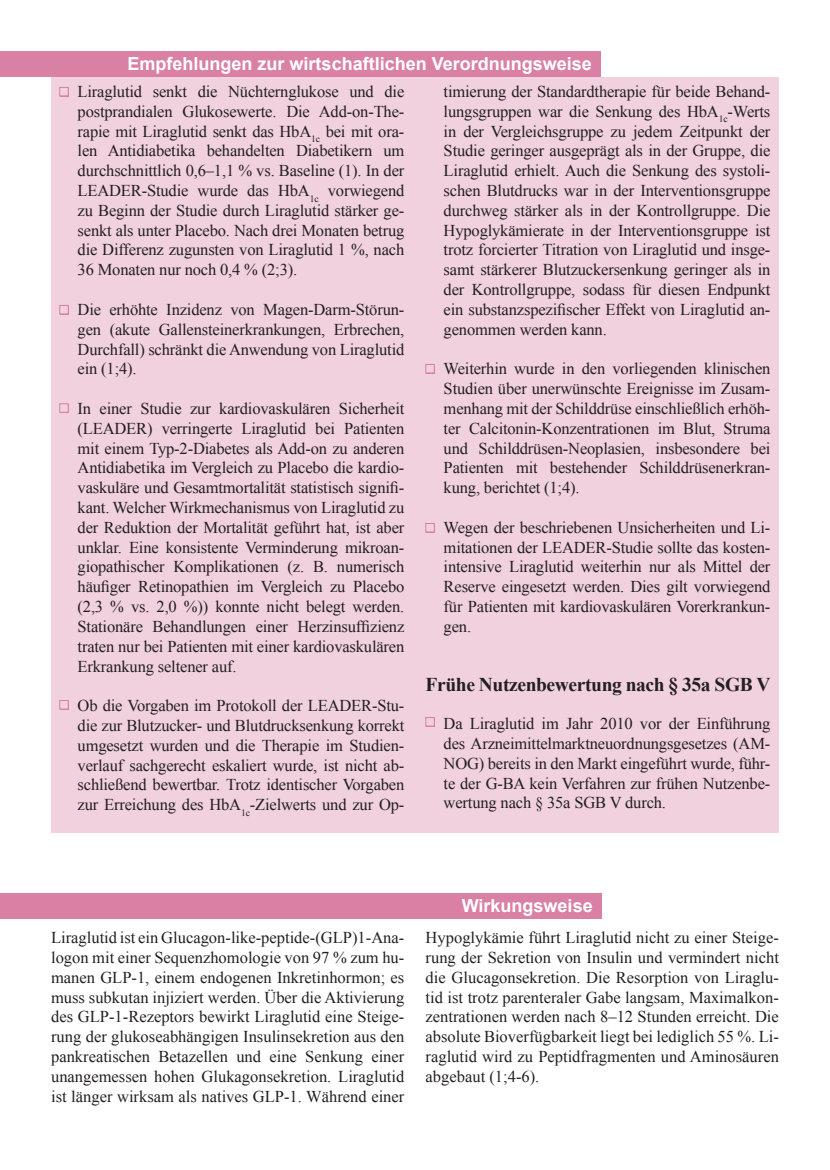
<style>
.page{position:relative;width:830px;height:1170px;background:#fff}
.page>*{position:absolute;margin:0;border:0;box-sizing:border-box;transform-origin:0 0}
.t1{font:700 19.5px "Times New Roman";letter-spacing:-.02em;color:#231f20}
.t2{font:700 18px "Arial";color:#fff}
.t3{font:16.5px/19.8px "Times New Roman";letter-spacing:-.01em;color:#231f20;text-align:justify}
</style>
<div class="page">
<div style="left:0;top:51px;width:600px;height:26px;background:#d980a4"></div>
<div style="left:51px;top:77px;width:727px;height:755px;background:#f0d1dd"></div>
<div style="left:60px;top:88px;width:9px;height:8px;background:#d980a4"></div>
<div style="left:60px;top:87px;width:8px;height:9px;background:#f0d1dd;border:1px solid #d980a4"></div>
<div style="left:425px;top:717px;width:9px;height:9px;background:#f0d1dd;border:1px solid #d980a4"></div>
<div style="left:60px;top:306px;width:9px;height:8px;background:#d980a4"></div>
<div style="left:60px;top:305px;width:8px;height:9px;background:#f0d1dd;border:1px solid #d980a4"></div>
<div style="left:60px;top:404px;width:9px;height:9px;background:#d980a4"></div>
<div style="left:60px;top:403px;width:8px;height:9px;background:#f0d1dd;border:1px solid #d980a4"></div>
<div style="left:425px;top:364px;width:9px;height:9px;background:#f0d1dd;border:1px solid #d980a4"></div>
<div style="left:60px;top:701px;width:9px;height:8px;background:#d980a4"></div>
<div style="left:60px;top:700px;width:8px;height:9px;background:#f0d1dd;border:1px solid #d980a4"></div>
<div style="left:0;top:893px;width:601px;height:25px;background:#d980a4"></div>
<div style="left:425px;top:523px;width:9px;height:9px;background:#f0d1dd;border:1px solid #d980a4"></div>
<p class="t2" style="left:127px;top:51px;width:466px">Empfehlungen zur wirtschaftlichen Verordnungsweise</p>
<p class="t3" style="left:78px;top:81px;width:328px">Liraglutid senkt die Nüchternglukose und die postprandialen Glukosewerte. Die Add-on-The&shy;rapie mit Liraglutid senkt das HbA<sub>1c</sub> bei mit ora&shy;len Antidiabetika behandelten Diabetikern um durchschnittlich 0,6–1,1 % vs. Baseline (1). In der LEADER-Studie wurde das HbA<sub>1c</sub> vorwiegend zu Beginn der Studie durch Liraglutid stärker ge&shy;senkt als unter Placebo. Nach drei Monaten betrug die Differenz zugunsten von Liraglutid 1 %, nach 36 Monaten nur noch 0,4 % (2;3).</p>
<p class="t3" style="left:78px;top:299px;width:328px">Die erhöhte Inzidenz von Magen-Darm-Störun&shy;gen (akute Gallensteinerkrankungen, Erbrechen, Durchfall) schränkt die Anwendung von Liraglutid ein (1;4).</p>
<p class="t3" style="left:78px;top:398px;width:328px">In einer Studie zur kardiovaskulären Sicherheit (LEADER) verringerte Liraglutid bei Patienten mit einem Typ-2-Diabetes als Add-on zu anderen Antidiabetika im Vergleich zu Placebo die kardio&shy;vaskuläre und Gesamtmortalität statistisch signifi&shy;kant. Welcher Wirkmechanismus von Liraglutid zu der Reduktion der Mortalität geführt hat, ist aber unklar. Eine konsistente Verminderung mikroan&shy;giopathischer Komplikationen (z. B. numerisch häufiger Retinopathien im Vergleich zu Placebo (2,3 % vs. 2,0 %)) konnte nicht belegt werden.<br>Stationäre Behandlungen einer Herzinsuffizienz traten nur bei Patienten mit einer kardiovaskulären Erkrankung seltener auf.</p>
<p class="t3" style="left:78px;top:695px;width:328px">Ob die Vorgaben im Protokoll der LEADER-Stu&shy;die zur Blutzucker- und Blutdrucksenkung korrekt umgesetzt wurden und die Therapie im Studien&shy;verlauf sachgerecht eskaliert wurde, ist nicht ab&shy;schließend bewertbar. Trotz identischer Vorgaben zur Erreichung des HbA<sub>1c</sub>-Zielwerts und zur Op-</p>
<p class="t3" style="left:443px;top:81px;width:328px">timierung der Standardtherapie für beide Behand&shy;lungsgruppen war die Senkung des HbA<sub>1c</sub>-Werts in der Vergleichsgruppe zu jedem Zeitpunkt der Studie geringer ausgeprägt als in der Gruppe, die Liraglutid erhielt. Auch die Senkung des systoli&shy;schen Blutdrucks war in der Interventionsgruppe durchweg stärker als in der Kontrollgruppe. Die Hypoglykämierate in der Interventionsgruppe ist trotz forcierter Titration von Liraglutid und insge&shy;samt stärkerer Blutzuckersenkung geringer als in der Kontrollgruppe, sodass für diesen Endpunkt ein substanzspezifischer Effekt von Liraglutid an&shy;genommen werden kann.</p>
<p class="t3" style="left:443px;top:358px;width:328px">Weiterhin wurde in den vorliegenden klinischen Studien über unerwünschte Ereignisse im Zusam&shy;menhang mit der Schilddrüse einschließlich erhöh&shy;ter Calcitonin-Konzentrationen im Blut, Struma und Schilddrüsen-Neoplasien, insbesondere bei Patienten mit bestehender Schilddrüsenerkran&shy;kung, berichtet (1;4).</p>
<p class="t3" style="left:443px;top:517px;width:328px">Wegen der beschriebenen Unsicherheiten und Li&shy;mitationen der LEADER-Studie sollte das kosten&shy;intensive Liraglutid weiterhin nur als Mittel der Reserve eingesetzt werden. Dies gilt vorwiegend für Patienten mit kardiovaskulären Vorerkrankun&shy;gen.</p>
<p class="t1" style="left:425px;top:671px;width:346px">Frühe Nutzenbewertung nach § 35a SGB V</p>
<p class="t3" style="left:443px;top:713px;width:328px">Da Liraglutid im Jahr 2010 vor der Einführung des Arzneimittelmarktneuordnungsgesetzes (AM-NOG) bereits in den Markt eingeführt wurde, führ&shy;te der G-BA kein Verfahren zur frühen Nutzenbe&shy;wertung nach § 35a SGB V durch.</p>
<p class="t2" style="left:461px;top:893px;width:132px">Wirkungsweise</p>
<p class="t3" style="left:51px;top:927px;width:354px">Liraglutid ist ein Glucagon-like-peptide-(GLP)1-Ana&shy;logon mit einer Sequenzhomologie von 97 % zum hu&shy;manen GLP-1, einem endogenen Inkretinhormon; es muss subkutan injiziert werden. Über die Aktivierung des GLP-1-Rezeptors bewirkt Liraglutid eine Steige&shy;rung der glukoseabhängigen Insulinsekretion aus den pankreatischen Betazellen und eine Senkung einer unangemessen hohen Glukagonsekretion. Liraglutid ist länger wirksam als natives GLP-1. Während einer</p>
<p class="t3" style="left:425px;top:927px;width:354px">Hypoglykämie führt Liraglutid nicht zu einer Steige&shy;rung der Sekretion von Insulin und vermindert nicht die Glucagonsekretion. Die Resorption von Liraglu&shy;tid ist trotz parenteraler Gabe langsam, Maximalkon&shy;zentrationen werden nach 8–12 Stunden erreicht. Die absolute Bioverfügbarkeit liegt bei lediglich 55 %. Li&shy;raglutid wird zu Peptidfragmenten und Aminosäuren abgebaut (1;4-6).</p>
</div>
